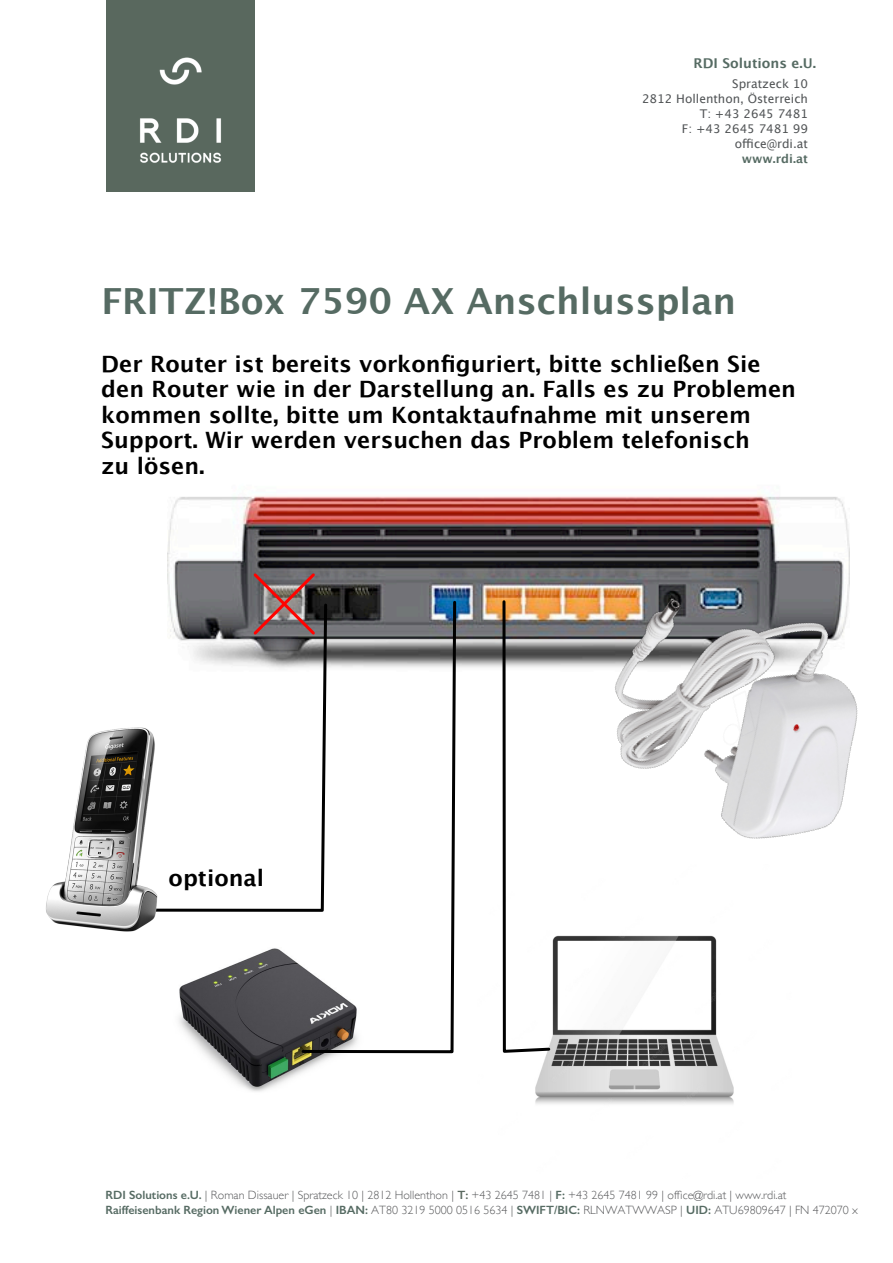
<style>
.page{position:relative;width:893px;height:1263px;background:#fff}
.page>*{position:absolute;margin:0;border:0;box-sizing:border-box;transform-origin:0 0}
.t1{font:700 36px "Lucida Grande";color:#566b63}
.t2{font:700 22.5px/25.5px "Lucida Grande";color:#000}
.t3{font:700 13.5px "Lucida Grande";color:#566b63}
.t4{font:300 12px/15px "Gill Sans";color:#58595b}
.t5{font:12px/15px "Lucida Grande";color:#515456;text-align:right}
.t6{font:700 12px "Lucida Grande";color:#566b63}
.s1{font-weight:600;color:#566b63}
.s2{font-weight:600;color:#59685e}
</style>
<div class="page">
<img style="left:168px;top:494px;width:681px;height:174px">
<div style="left:106px;top:0;width:149px;height:191px;background:#59685e"></div>
<svg style="left:251px;top:571px;width:67px;height:31px;background:#7f6161"></svg>
<img style="left:179px;top:948px;width:157px;height:144px">
<img style="left:535px;top:935px;width:199px;height:169px">
<svg style="left:300px;top:599px;width:158px;height:456px"></svg>
<svg style="left:168px;top:602px;width:161px;height:311px"></svg>
<svg style="left:501px;top:599px;width:51px;height:455px"></svg>
<img style="left:46px;top:710px;width:246px;height:222px">
<img style="left:563px;top:540px;width:295px;height:299px">
<p class="t3" style="left:693px;top:57px;width:124px">RDI Solutions e.U.</p>
<p class="t5" style="left:642px;top:77px;width:167px">Spratzeck 10<br>2812 Hollenthon, Österreich<br>T: +43 2645 7481<br>F: +43 2645 7481 99 office@rdi.at</p>
<p class="t6" style="left:742px;top:154px;width:68px">www.rdi.at</p>
<h1 class="t1" style="left:101px;top:285px;width:636px">FRITZ!Box 7590 AX Anschlussplan</h1>
<p class="t2" style="left:101px;top:353px;width:696px">Der Router ist bereits vorkonfiguriert, bitte schließen Sie den Router wie in der Darstellung an. Falls es zu Problemen kommen sollte, bitte um Kontaktaufnahme mit unserem Support. Wir werden versuchen das Problem telefonisch<br>zu lösen.</p>
<h2 class="t2" style="left:169px;top:866px;width:97px">optional</h2>
<p class="t4" style="left:105px;top:1189px;width:754px"><span class="s1">RDI Solutions e.U.</span> | Roman Dissauer | Spratzeck 10 | 2812 Hollenthon | <span class="s2">T:</span> +43 2645 7481 | <span class="s1">F:</span> +43 2645 7481 99 | office@rdi.at | www.rdi.at<br><span class="s1">Raiffeisenbank Region Wiener Alpen eGen</span> | <span class="s1">IBAN:</span> AT80 3219 5000 0516 5634 | <span class="s1">SWIFT/BIC:</span> RLNWATWWASP | <span class="s1">UID:</span> ATU69809647 | FN 472070 x</p>
</div>
